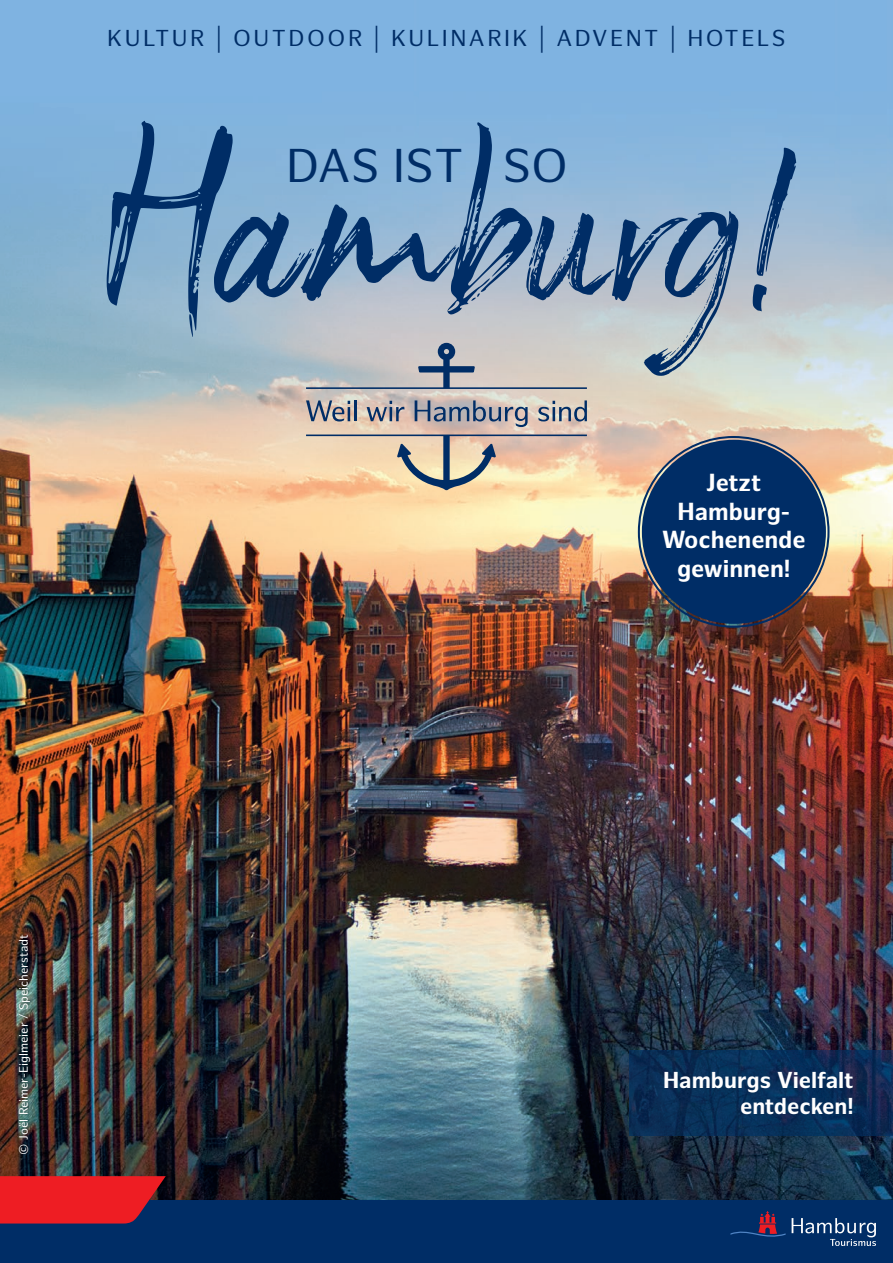
<style>
.page{position:relative;width:893px;height:1263px;background:#fff}
.page>*{position:absolute;margin:0;border:0;box-sizing:border-box;transform-origin:0 0}
.t1{font:46.35px "Hamburg Sans";color:#002d66}
.t2{font:700 24.15px/28.5px "Hamburg Sans";color:#fff;text-align:center}
.t3{font:22.5px "Hamburg Sans";letter-spacing:.11em;color:#002d66}
.t4{font:700 22.5px/25.5px "Hamburg Sans";color:#fff;text-align:right}
.t5{font:12px "Hamburg Sans";color:#fff}
</style>
<div class="page">
<img style="left:0;top:0;width:893px;height:1200px">
<img style="left:638px;top:436px;width:191px;height:192px">
<div style="left:642px;top:440px;width:184px;height:184px;background:#002d66;border-radius:50%"></div>
<svg style="left:306px;top:400px;width:44px;height:21px"></svg>
<hr style="left:354px;top:400px;width:3px;height:21px;background:#002d66">
<svg style="left:367px;top:401px;width:37px;height:20px"></svg>
<svg style="left:415px;top:400px;width:113px;height:27px"></svg>
<svg style="left:538px;top:400px;width:49px;height:21px"></svg>
<svg style="left:306px;top:434px;width:281px;height:56px"></svg>
<svg style="left:306px;top:376px;width:281px;height:13px"></svg>
<svg style="left:107px;top:121px;width:689px;height:255px"></svg>
<img style="left:19px;top:932px;width:12px;height:221px">
<img style="left:629px;top:1050px;width:264px;height:85px">
<div style="left:0;top:1200px;width:893px;height:63px;background:#002d66"></div>
<svg style="left:0;top:1176px;width:166px;height:47px"></svg>
<svg style="left:730px;top:1211px;width:56px;height:26px"></svg>
<svg style="left:792px;top:1218px;width:84px;height:28px"></svg>
<p class="t3" style="left:107px;top:25px;width:680px">KULTUR | OUTDOOR | KULINARIK | ADVENT | HOTELS</p>
<h1 class="t1" style="left:286px;top:139px;width:283px">DAS IST SO</h1>
<p class="t2" style="left:662px;top:469px;width:145px">Jetzt<br>Hamburg-<br>Wochenende gewinnen!</p>
<p class="t5" style="left:17px;top:1154px;width:222px;rotate:-90deg">© Joël Reimer-Eiglmeier / Speicherstadt</p>
<p class="t4" style="left:663px;top:1068px;width:192px">Hamburgs Vielfalt entdecken!</p>
</div>
